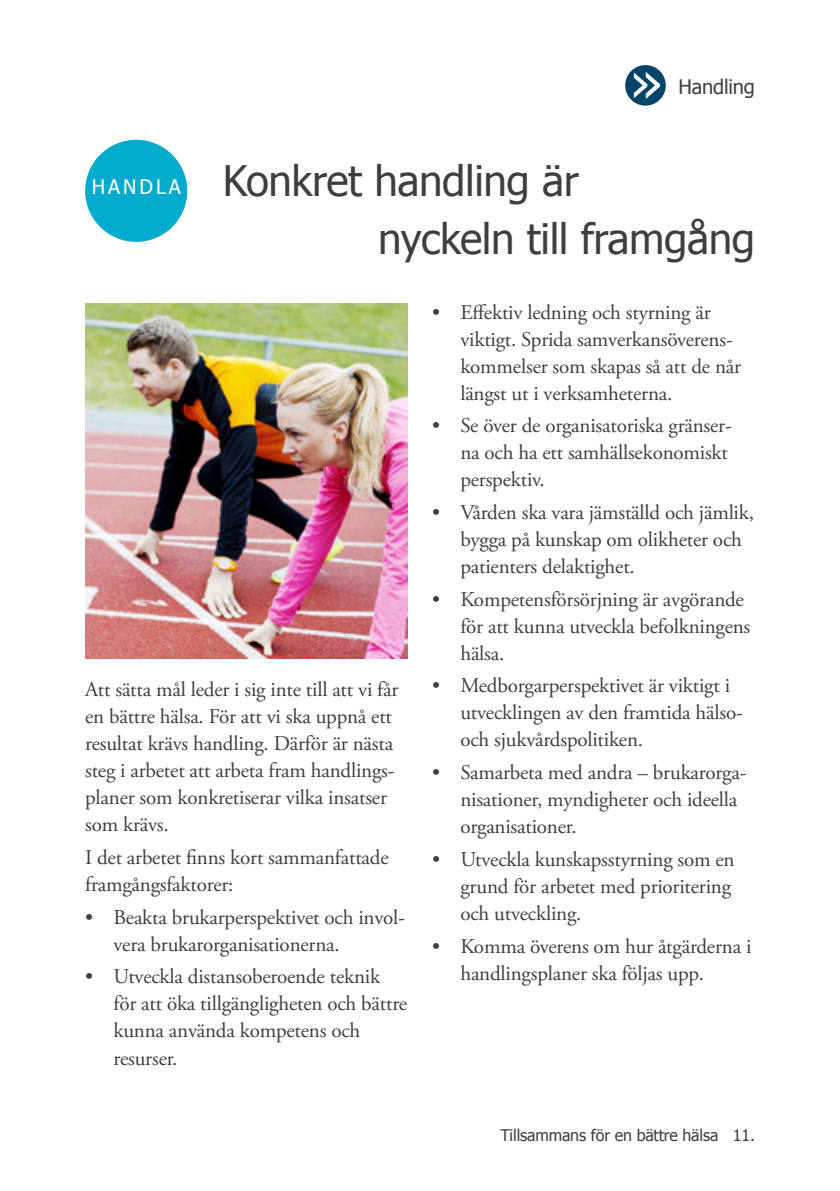
<style>
.page{position:relative;width:840px;height:1191px;background:#fff}
.page>*{position:absolute;margin:0;border:0;box-sizing:border-box;transform-origin:0 0}
.t1{font:42px/58.2px "Tahoma";letter-spacing:-.01em;color:#3e3e3f}
.t2{font:21px/27px "Adobe Garamond Pro";letter-spacing:-.01em;color:#3e3e3f}
.t3{font:20px "Tahoma";color:#3e3e3f}
.t4{font:20px "Tahoma";letter-spacing:.15em;color:#fff}
.t5{font:16px "Tahoma";letter-spacing:-.01em;color:#3e3e3f}
</style>
<div class="page">
<div style="left:625px;top:65px;width:40px;height:41px;background:#00446a;border-radius:50%"></div>
<svg style="left:633px;top:72px;width:26px;height:27px"></svg>
<img style="left:85px;top:303px;width:323px;height:355px">
<div style="left:85px;top:140px;width:102px;height:102px;background:#00abcd;border-radius:50%"></div>
<p class="t4" style="left:92px;top:173px;width:90px">Handla</p>
<p class="t3" style="left:678px;top:73px;width:78px">Handling</p>
<h1 class="t1" style="left:378px;top:149px;width:378px;text-indent:-155px">Konkret handling är<br>nyckeln till framgång</h1>
<p class="t2" style="left:85px;top:677px;width:314px">Att sätta mål leder i sig inte till att vi får en bättre hälsa. För att vi ska uppnå ett resultat krävs handling. Därför är nästa steg i arbetet att arbeta fram handlings&shy;planer som konkretiserar vilka insatser som krävs.</p>
<p class="t2" style="left:85px;top:844px;width:305px">I det arbetet finns kort sammanfattade framgångsfaktorer:</p>
<p class="t2" style="left:113px;top:904px;width:293px;text-indent:-28px">• Beakta brukarperspektivet och invol&shy;vera brukarorganisationerna.</p>
<p class="t2" style="left:113px;top:964px;width:295px;text-indent:-28px">• Utveckla distansoberoende teknik för att öka tillgängligheten och bättre kunna använda kompetens och resurser.</p>
<p class="t2" style="left:460px;top:299px;width:282px;text-indent:-28px">• Effektiv ledning och styrning är viktigt. Sprida samverkansöverens&shy;kommelser som skapas så att de når längst ut i verksamheterna.</p>
<p class="t2" style="left:460px;top:413px;width:273px;text-indent:-28px">• Se över de organisatoriska gränser&shy;na och ha ett samhällsekonomiskt perspektiv.</p>
<p class="t2" style="left:460px;top:499px;width:295px;text-indent:-28px">• Vården ska vara jämställd och jämlik, bygga på kunskap om olikheter och patienters delaktighet.</p>
<p class="t2" style="left:460px;top:586px;width:291px;text-indent:-28px">• Kompetensförsörjning är avgörande för att kunna utveckla befolkningens hälsa.</p>
<p class="t2" style="left:460px;top:673px;width:284px;text-indent:-28px">• Medborgarperspektivet är viktigt i utvecklingen av den framtida hälso&shy;och sjukvårdspolitiken.</p>
<p class="t2" style="left:460px;top:759px;width:287px;text-indent:-28px">• Samarbeta med andra – brukarorga&shy;nisationer, myndigheter och ideella organisationer.</p>
<p class="t2" style="left:460px;top:846px;width:275px;text-indent:-28px">• Utveckla kunskapsstyrning som en grund för arbetet med prioritering och utveckling.</p>
<p class="t2" style="left:460px;top:933px;width:292px;text-indent:-28px">• Komma överens om hur åtgärderna i handlingsplaner ska följas upp.</p>
<p class="t5" style="left:500px;top:1124px;width:256px">Tillsammans för en bättre hälsa 11.</p>
</div>
